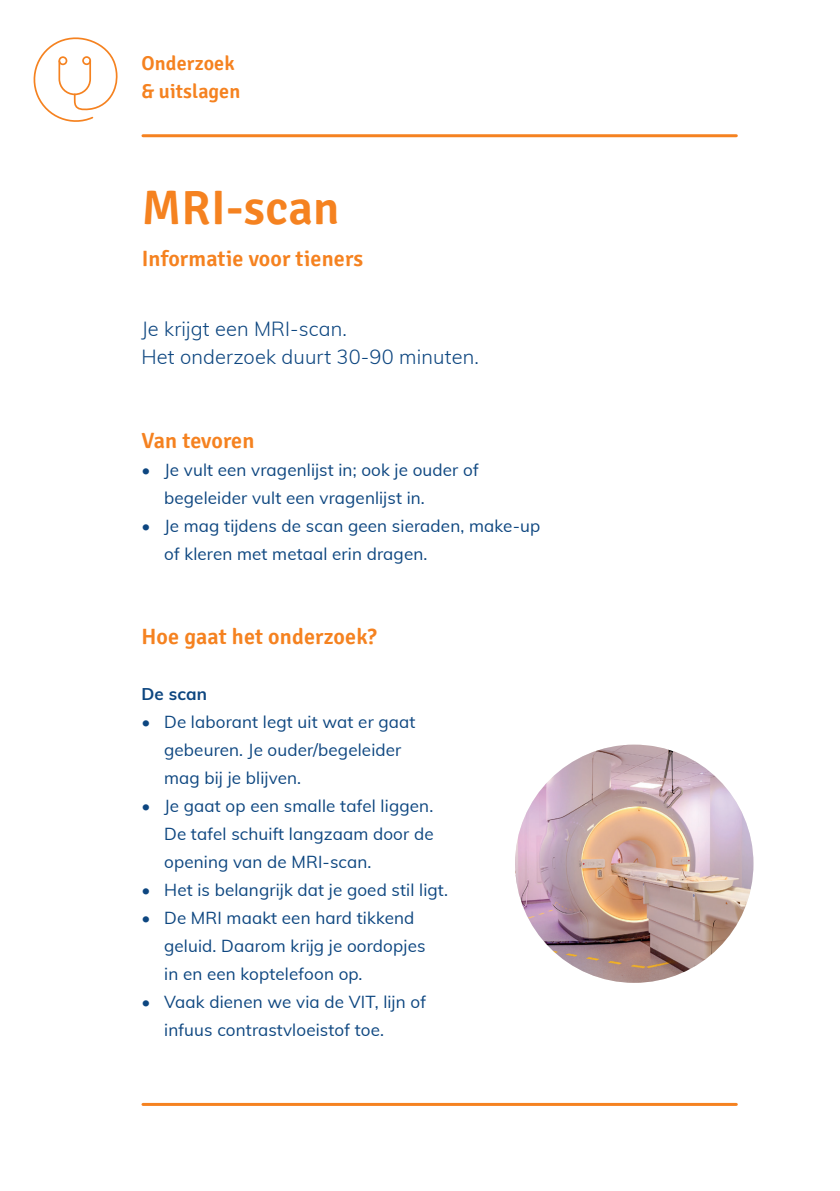
<style>
.page{position:relative;width:840px;height:1191px;background:#fff}
.page>*{position:absolute;margin:0;border:0;box-sizing:border-box;transform-origin:0 0}
.t1{font:600 48px "Signika";letter-spacing:.005em;color:#f58220}
.t2{font:600 22px "Signika";letter-spacing:.005em;color:#f58220}
.t3{font:300 20px/28px "Muli";letter-spacing:.01em;color:#0d4680}
.t4{font:600 20px/28px "Signika";letter-spacing:.005em;color:#f58220}
.t5{font:17px/28px "Muli";letter-spacing:.01em;color:#0d4680}
.t6{font:700 17px "Muli";letter-spacing:.01em;color:#0d4680}
</style>
<div class="page">
<hr style="left:143px;top:134px;width:593px;height:3px;background:#f58220">
<hr style="left:143px;top:1103px;width:593px;height:3px;background:#f58220">
<svg style="left:33px;top:37px;width:85px;height:85px"></svg>
<img style="left:514px;top:744px;width:239px;height:238px;border-radius:119px">
<p class="t4" style="left:141px;top:50px;width:100px">Onderzoek &amp; uitslagen</p>
<h1 class="t1" style="left:142px;top:180px;width:199px">MRI-scan</h1>
<p class="t2" style="left:142px;top:246px;width:223px">Informatie voor tieners</p>
<p class="t3" style="left:141px;top:314px;width:339px">Je krijgt een MRI-scan.<br>Het onderzoek duurt 30-90 minuten.</p>
<p class="t2" style="left:141px;top:428px;width:114px">Van tevoren</p>
<p class="t5" style="left:164px;top:455px;width:316px;text-indent:-23px">• Je vult een vragenlijst in; ook je ouder of begeleider vult een vragenlijst in.</p>
<p class="t5" style="left:164px;top:511px;width:377px;text-indent:-23px">• Je mag tijdens de scan geen sieraden, make-up of kleren met metaal erin dragen.</p>
<p class="t2" style="left:141px;top:624px;width:237px">Hoe gaat het onderzoek?</p>
<p class="t6" style="left:141px;top:681px;width:67px">De scan</p>
<p class="t5" style="left:164px;top:707px;width:253px;text-indent:-23px">• De laborant legt uit wat er gaat gebeuren. Je ouder/begeleider mag bij je blijven.</p>
<p class="t5" style="left:164px;top:791px;width:271px;text-align:justify;text-indent:-23px">• Je gaat op een smalle tafel liggen.<br>De tafel schuift langzaam door de opening van de MRI-scan.</p>
<p class="t5" style="left:141px;top:875px;width:308px">• Het is belangrijk dat je goed stil ligt.</p>
<p class="t5" style="left:164px;top:903px;width:263px;text-indent:-23px">• De MRI maakt een hard tikkend geluid. Daarom krijg je oordopjes in en een koptelefoon op.</p>
<p class="t5" style="left:164px;top:987px;width:263px;text-indent:-23px">• Vaak dienen we via de VIT, lijn of infuus contrastvloeistof toe.</p>
</div>
